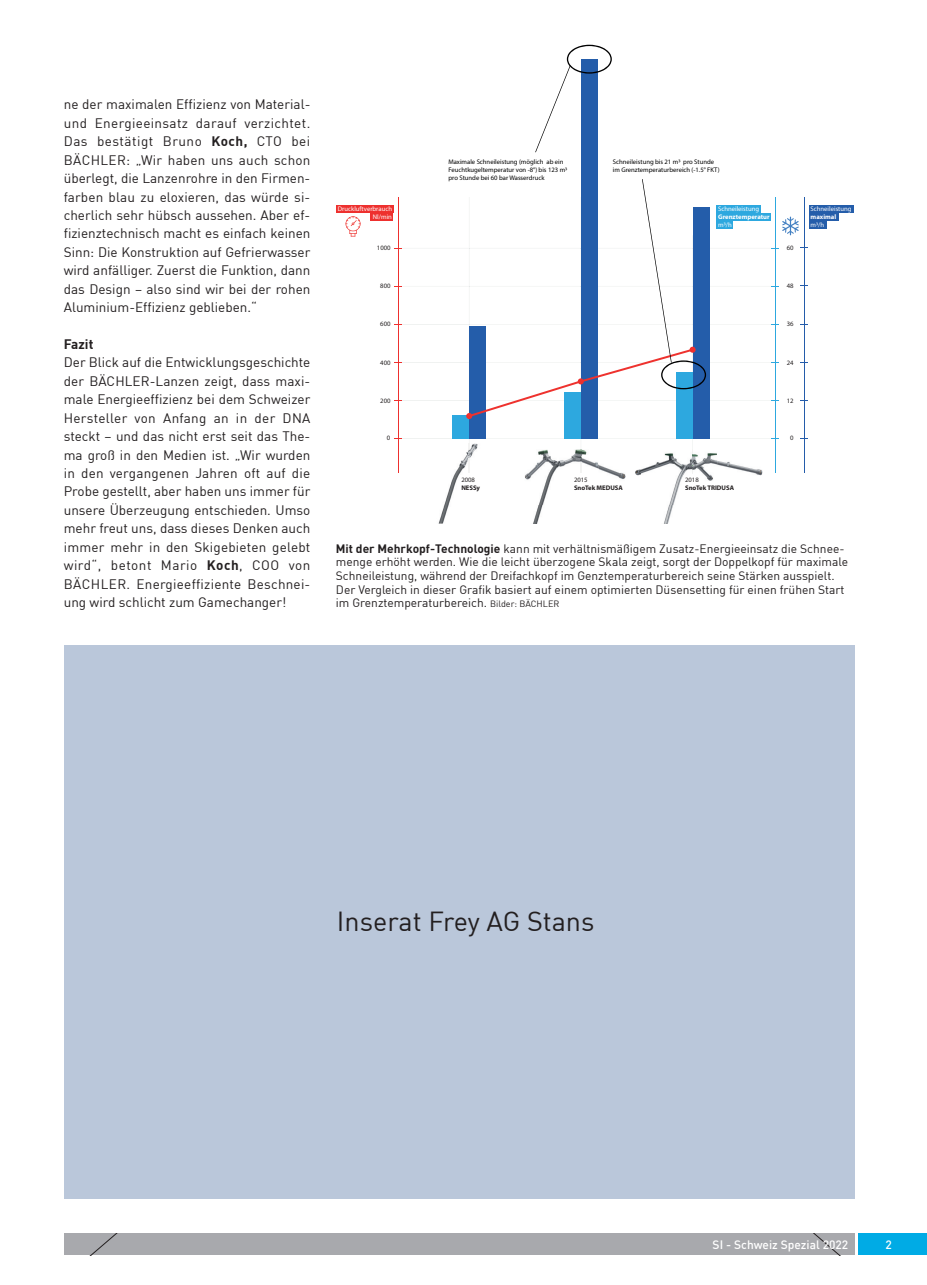
<style>
.page{position:relative;width:927px;height:1285px;background:#fff}
.page>*{position:absolute;margin:0;border:0;box-sizing:border-box;transform-origin:0 0}
.Bildtext{font:27px "DIN";color:#231f20}
.Fließtext{font:13.5px/18.5px "DIN";color:#231f20;text-align:justify}
.Fließtext-2{font:700 13.5px "DIN";color:#231f20}
.Bildtext-2{font:12px/13.5px "DIN";color:#231f20}
.Fußzeile{font:500 12px "DIN";color:#fff}
.Pagina{font:500 12px "DIN";color:#fff}
.t1{font:6.6px/7.9px "Myriad Pro";color:#000001}
.t2{font:6.6px "Myriad Pro";color:#fff}
.t3{font:700 6.6px/7.9px "Myriad Pro";color:#231f20}
.t4{font:700 6.6px/7.9px "Myriad Pro";color:#fff}
.t5{font:6.6px "Myriad Pro";color:#231f20}
.s1{font-weight:700}
.s2{font-weight:400}
.s3{font-size:9px}
</style>
<div class="page">
<div style="left:64px;top:1233px;width:791px;height:21px;background:#a8a9ad"></div>
<div style="left:859px;top:1233px;width:68px;height:21px;background:#00abe5"></div>
<div style="left:64px;top:645px;width:791px;height:553px;background:#bac7da"></div>
<div style="left:371px;top:213px;width:22px;height:7px;background:#ee302e"></div>
<div style="left:336px;top:205px;width:57px;height:7px;background:#ee302e"></div>
<div style="left:717px;top:213px;width:54px;height:7px;background:#2da8df"></div>
<div style="left:717px;top:221px;width:16px;height:7px;background:#2da8df"></div>
<div style="left:717px;top:205px;width:44px;height:7px;background:#2da8df"></div>
<div style="left:809px;top:221px;width:18px;height:7px;background:#245daa"></div>
<div style="left:809px;top:213px;width:30px;height:7px;background:#245daa"></div>
<div style="left:809px;top:205px;width:45px;height:7px;background:#245daa"></div>
<hr style="left:693px;top:248px;width:78px;height:1px;background:#f0f2f1">
<hr style="left:402px;top:248px;width:67px;height:1px;background:#f0f2f1">
<hr style="left:693px;top:286px;width:78px;height:1px;background:#f0f2f1">
<hr style="left:402px;top:286px;width:67px;height:1px;background:#f0f2f1">
<hr style="left:693px;top:324px;width:78px;height:1px;background:#f0f2f1">
<hr style="left:402px;top:324px;width:67px;height:1px;background:#f0f2f1">
<hr style="left:693px;top:362px;width:78px;height:1px;background:#f0f2f1">
<hr style="left:402px;top:362px;width:67px;height:1px;background:#f0f2f1">
<hr style="left:693px;top:400px;width:78px;height:1px;background:#f0f2f1">
<hr style="left:402px;top:400px;width:67px;height:1px;background:#f0f2f1">
<hr style="left:693px;top:438px;width:78px;height:1px;background:#f0f2f1">
<hr style="left:581px;top:438px;width:111px;height:1px;background:#f0f2f1">
<hr style="left:470px;top:438px;width:111px;height:1px;background:#f0f2f1">
<hr style="left:402px;top:438px;width:67px;height:1px;background:#f0f2f1">
<hr style="left:775px;top:197px;width:1px;height:276px;background:#2da8df">
<hr style="left:804px;top:197px;width:1px;height:276px;background:#245caa">
<hr style="left:398px;top:197px;width:1px;height:276px;background:#ee302e">
<div style="left:564px;top:392px;width:17px;height:46px;background:#2da8df"></div>
<div style="left:676px;top:371px;width:17px;height:67px;background:#2da8df"></div>
<div style="left:581px;top:59px;width:17px;height:379px;background:#245daa"></div>
<div style="left:693px;top:207px;width:17px;height:231px;background:#245daa"></div>
<svg style="left:346px;top:216px;width:15px;height:21px"></svg>
<svg style="left:782px;top:216px;width:17px;height:19px"></svg>
<div style="left:469px;top:326px;width:17px;height:112px;background:#245daa"></div>
<img style="left:641px;top:453px;width:76px;height:52px">
<img style="left:717px;top:460px;width:45px;height:16px">
<img style="left:664px;top:505px;width:10px;height:18px">
<svg style="left:685px;top:438px;width:13px;height:43px"></svg>
<img style="left:685px;top:485px;width:32px;height:4px">
<svg style="left:535px;top:45px;width:77px;height:107px"></svg>
<img style="left:525px;top:449px;width:116px;height:74px">
<svg style="left:574px;top:438px;width:13px;height:43px"></svg>
<img style="left:574px;top:485px;width:49px;height:4px">
<img style="left:438px;top:443px;width:40px;height:80px">
<svg style="left:462px;top:438px;width:13px;height:43px"></svg>
<img style="left:462px;top:485px;width:16px;height:6px">
<div style="left:452px;top:415px;width:17px;height:23px;background:#2da8df"></div>
<svg style="left:466px;top:179px;width:240px;height:240px"></svg>
<p class="Fließtext" style="left:64px;top:95px;width:248px">ne der maximalen Effizienz von Material&shy;und Energieeinsatz darauf verzichtet.<br>Das bestätigt Bruno <span class="s1">Koch,</span> CTO bei BÄCHLER: „Wir haben uns auch schon überlegt, die Lanzenrohre in den Firmen&shy;farben blau zu eloxieren, das würde si&shy;cherlich sehr hübsch aussehen. Aber ef&shy;fizienztechnisch macht es einfach keinen Sinn: Die Konstruktion auf Gefrierwasser wird anfälliger. Zuerst die Funktion, dann das Design – also sind wir bei der rohen Aluminium-Effizienz geblieben.“</p>
<p class="Fließtext-2" style="left:64px;top:335px;width:31px">Fazit</p>
<p class="Fließtext" style="left:64px;top:353px;width:248px">Der Blick auf die Entwicklungsgeschichte der BÄCHLER-Lanzen zeigt, dass maxi&shy;male Energieeffizienz bei dem Schweizer Hersteller von Anfang an in der DNA steckt – und das nicht erst seit das The&shy;ma groß in den Medien ist. „Wir wurden in den vergangenen Jahren oft auf die Probe gestellt, aber haben uns immer für unsere Überzeugung entschieden. Umso mehr freut uns, dass dieses Denken auch immer mehr in den Skigebieten gelebt wird“, betont Mario <span class="s1">Koch</span>, COO von BÄCHLER. Energieeffiziente Beschnei&shy;ung wird schlicht zum Gamechanger!</p>
<p class="t1" style="left:448px;top:158px;width:120px">Maximale Schneileistung (möglich ab ein<br>Feuchtkugeltemperatur von -8°) bis 123 m3 pro Stunde bei 60 bar Wasserdruck</p>
<p class="t1" style="left:613px;top:158px;width:108px">Schneileistung bis 21 m3 pro Stunde im Grenztemperaturbereich (-1.5° FKT)</p>
<p class="t2" style="left:338px;top:204px;width:56px">Druckluftverbrauch</p>
<p class="t2" style="left:718px;top:204px;width:42px">Schneileistung</p>
<p class="t2" style="left:373px;top:212px;width:21px">Nl/min</p>
<p class="t4" style="left:718px;top:212px;width:53px">Grenztemperatur <span class="s2">m3/h</span></p>
<p class="t5" style="left:377px;top:244px;width:15px">1000</p>
<p class="t5" style="left:380px;top:282px;width:12px">800</p>
<p class="t5" style="left:380px;top:319px;width:12px">600</p>
<p class="t5" style="left:380px;top:358px;width:12px">400</p>
<p class="t5" style="left:380px;top:396px;width:12px">200</p>
<p class="t5" style="left:387px;top:434px;width:5px">0</p>
<p class="t3" style="left:461px;top:475px;width:20px"><span class="s2">2008<br></span>NESSy</p>
<p class="t3" style="left:574px;top:475px;width:50px"><span class="s2">2015<br></span>SnoTek MEDUSA</p>
<p class="t3" style="left:685px;top:475px;width:50px"><span class="s2">2018<br></span>SnoTek TRIDUSA</p>
<p class="t5" style="left:787px;top:244px;width:8px">60</p>
<p class="t5" style="left:787px;top:282px;width:8px">48</p>
<p class="t5" style="left:787px;top:319px;width:8px">36</p>
<p class="t5" style="left:787px;top:358px;width:8px">24</p>
<p class="t5" style="left:787px;top:396px;width:8px">12</p>
<p class="t5" style="left:790px;top:434px;width:5px">0</p>
<p class="t2" style="left:811px;top:204px;width:42px">Schneileistung</p>
<p class="t4" style="left:811px;top:212px;width:27px">maximal <span class="s2">m3/h</span></p>
<p class="Bildtext-2" style="left:336px;top:541px;width:514px"><span class="s1">Mit der Mehrkopf-Technologie</span> kann mit verhältnismäßigem Zusatz-Energieeinsatz die Schnee&shy;menge erhöht werden. Wie die leicht überzogene Skala zeigt, sorgt der Doppelkopf für maximale Schneileistung, während der Dreifachkopf im Genztemperaturbereich seine Stärken ausspielt.<br>Der Vergleich in dieser Grafik basiert auf einem optimierten Düsensetting für einen frühen Start im Grenztemperaturbereich. <span class="s3">Bilder: BÄCHLER</span></p>
<p class="Bildtext" style="left:337px;top:904px;width:259px">Inserat Frey AG Stans</p>
<p class="Fußzeile" style="left:713px;top:1236px;width:137px">SI - Schweiz Spezial 2022</p>
<p class="Pagina" style="left:885px;top:1236px;width:8px">2</p>
</div>
